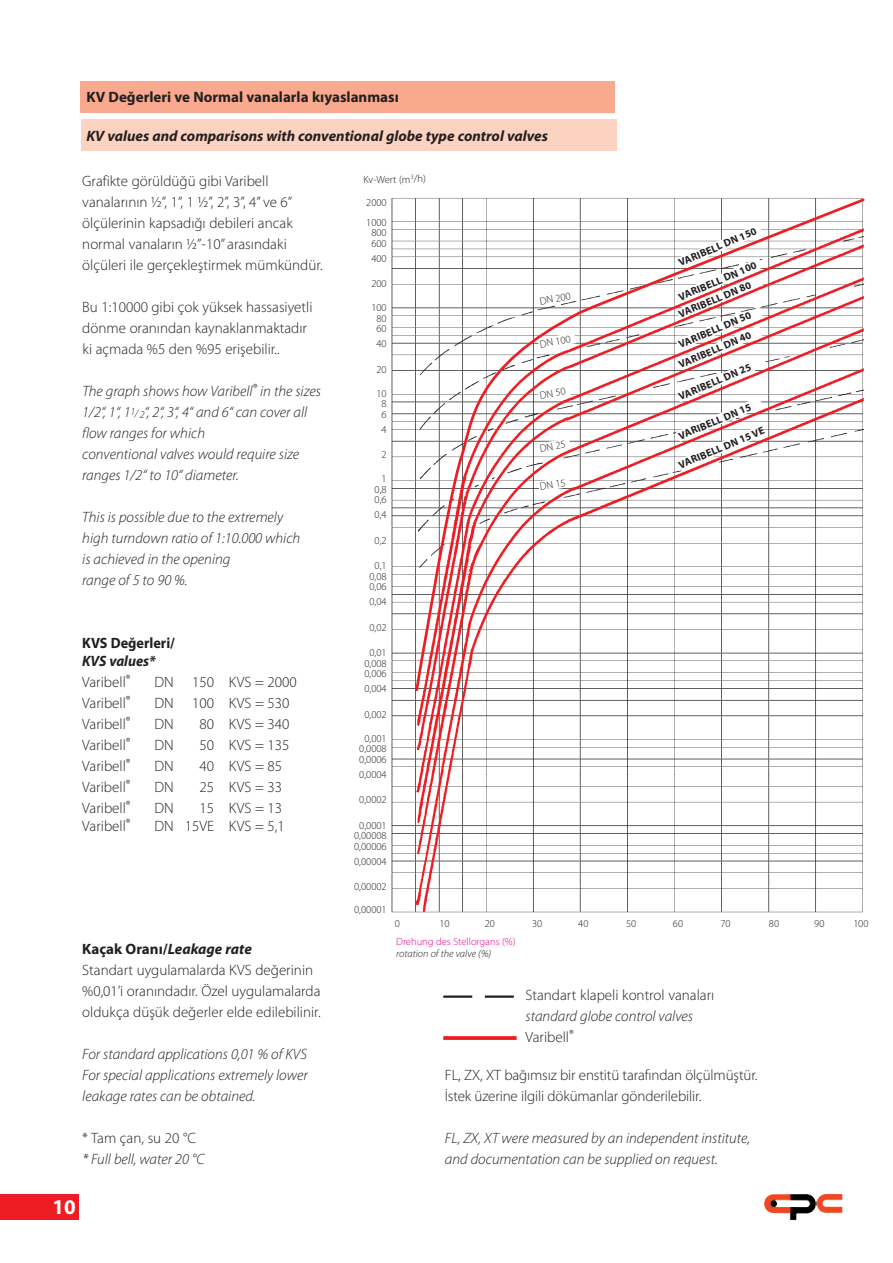
<style>
.page{position:relative;width:893px;height:1263px;background:#fff}
.page>*{position:absolute;margin:0;border:0;box-sizing:border-box;transform-origin:0 0}
.t1{font:700 21px "Myriad Pro";color:#fff}
.t2{font:300 15px/21px "Myriad Pro";color:#231f20}
.t3{font:italic 300 15px/21px "Myriad Pro";color:#231f20}
.t4{font:italic 700 15px "Myriad Pro";color:#231f20}
.t5{font:700 15px "Myriad Pro";color:#231f20}
.t6{font:italic 700 15px/21px "Myriad Pro";color:#231f20;scale:.95 1}
.t7{font:700 15px "Myriad Pro";color:#231f20;scale:.95 1}
.t8{font:300 10.5px/10.5px "Myriad Pro";color:#231f20;text-align:center}
.t9{font:700 10.5px "Myriad Pro";color:#231f20}
.t10{font:300 10.5px "Myriad Pro";color:#ed028c}
.t11{font:italic 300 10.5px "Myriad Pro";color:#231f20}
.s1{font-size:10.5px}
.s2{font-weight:300;font-style:normal}
.s3{font-weight:700}
.s4{font-weight:700;font-style:italic}
.s5{font-style:normal}
</style>
<div class="page">
<div style="left:81px;top:81px;width:534px;height:31px;background:#f8a98e"></div>
<div style="left:81px;top:119px;width:536px;height:32px;background:#fcd2c0"></div>
<div style="left:0;top:1194px;width:79px;height:25px;background:#ee1d23"></div>
<svg style="left:443px;top:1036px;width:74px;height:4px"></svg>
<svg style="left:443px;top:995px;width:71px;height:3px"></svg>
<img style="left:764px;top:1194px;width:78px;height:26px">
<img style="left:391px;top:198px;width:472px;height:715px">
<svg style="left:414px;top:198px;width:451px;height:494px"></svg>
<svg style="left:676px;top:224px;width:87px;height:247px"></svg>
<p class="t5" style="left:87px;top:87px;width:314px">KV Değerleri ve Normal vanalarla kıyaslanması</p>
<p class="t4" style="left:87px;top:126px;width:463px">KV values and comparisons with conventional globe type control valves</p>
<p class="t2" style="left:82px;top:170px;width:242px">Grafikte görüldüğü gibi Varibell vanalarının ½”, 1”, 1 ½”, 2”, 3”, 4” ve 6” ölçülerinin kapsadığı debileri ancak normal vanaların ½”-10” arasındaki ölçüleri ile gerçekleştirmek mümkündür.</p>
<p class="t2" style="left:82px;top:296px;width:232px">Bu 1:10000 gibi çok yüksek hassasiyetli dönme oranından kaynaklanmaktadır ki açmada %5 den %95 erişebilir..</p>
<p class="t3" style="left:82px;top:380px;width:240px">The graph shows how Varibell<sup>®</sup> in the sizes 1/2“, 1“, 1<span class="s1">1/ </span><sub>2</sub>“, 2“, 3“, 4“ and 6“ can cover all flow ranges for which<br>conventional valves would require size ranges 1/2“ to 10“ diameter.</p>
<p class="t3" style="left:82px;top:506px;width:220px">This is possible due to the extremely high turndown ratio of 1:10.000 which is achieved in the opening<br>range of 5 to 90 %.</p>
<p class="t7" style="left:82px;top:633px;width:99px">KVS Değerleri/</p>
<p class="t6" style="left:82px;top:649px;width:79px">KVS values*<br><span class="s2">Varibell</span><sup>®</sup></p>
<p class="t2" style="left:155px;top:671px;width:144px">DN 150 KVS = 2000</p>
<p class="t2" style="left:82px;top:692px;width:50px">Varibell<sup>®</sup></p>
<p class="t2" style="left:155px;top:692px;width:136px">DN 100 KVS = 530</p>
<p class="t2" style="left:82px;top:713px;width:50px">Varibell<sup>®</sup></p>
<p class="t2" style="left:155px;top:713px;width:21px">DN</p>
<p class="t2" style="left:199px;top:713px;width:92px">80 KVS = 340</p>
<p class="t2" style="left:82px;top:734px;width:50px">Varibell<sup>®</sup></p>
<p class="t2" style="left:155px;top:734px;width:21px">DN</p>
<p class="t2" style="left:199px;top:734px;width:92px">50 KVS = 135</p>
<p class="t2" style="left:82px;top:755px;width:50px">Varibell<sup>®</sup></p>
<p class="t2" style="left:155px;top:755px;width:21px">DN</p>
<p class="t2" style="left:199px;top:755px;width:84px">40 KVS = 85</p>
<p class="t2" style="left:82px;top:776px;width:50px">Varibell<sup>®</sup></p>
<p class="t2" style="left:155px;top:776px;width:21px">DN</p>
<p class="t2" style="left:199px;top:776px;width:84px">25 KVS = 33</p>
<p class="t2" style="left:82px;top:797px;width:50px">Varibell<sup>®</sup></p>
<p class="t2" style="left:155px;top:797px;width:21px">DN</p>
<p class="t2" style="left:199px;top:797px;width:84px">15 KVS = 13</p>
<p class="t2" style="left:82px;top:815px;width:50px">Varibell<sup>®</sup></p>
<p class="t2" style="left:155px;top:815px;width:132px">DN 15VE KVS = 5,1</p>
<p class="t8" style="left:363px;top:174px;width:64px">Kv-Wert (m<sup>3</sup>/h)</p>
<p class="t8" style="left:366px;top:193px;width:22px;line-height:19.5px;text-align:left">2000<br>1000</p>
<p class="t8" style="left:371px;top:227px;width:17px;text-align:left">800<br>600</p>
<p class="t8" style="left:371px;top:253px;width:17px">400</p>
<p class="t8" style="left:371px;top:278px;width:17px">200</p>
<p class="t8" style="left:371px;top:302px;width:17px">100<br>80<br>60</p>
<p class="t8" style="left:376px;top:338px;width:12px">40</p>
<p class="t8" style="left:376px;top:364px;width:12px">20</p>
<p class="t8" style="left:376px;top:388px;width:12px">10<br>8<br>6</p>
<p class="t8" style="left:382px;top:424px;width:7px">4</p>
<p class="t8" style="left:382px;top:449px;width:7px">2</p>
<p class="t8" style="left:375px;top:473px;width:14px;text-align:justify;text-indent:7px">1<br>0,8<br>0,6</p>
<p class="t8" style="left:375px;top:509px;width:14px">0,4</p>
<p class="t8" style="left:375px;top:535px;width:14px">0,2</p>
<p class="t8" style="left:369px;top:560px;width:19px">0,1<br>0,08<br>0,06</p>
<p class="t8" style="left:369px;top:596px;width:19px">0,04</p>
<p class="t8" style="left:369px;top:622px;width:19px">0,02</p>
<p class="t8" style="left:364px;top:647px;width:24px">0,01<br>0,008<br>0,006</p>
<p class="t8" style="left:364px;top:683px;width:24px">0,004</p>
<p class="t8" style="left:364px;top:709px;width:24px">0,002</p>
<p class="t8" style="left:359px;top:733px;width:29px">0,001<br>0,0008<br>0,0006</p>
<p class="t8" style="left:359px;top:769px;width:29px">0,0004</p>
<p class="t8" style="left:359px;top:794px;width:29px">0,0002</p>
<p class="t8" style="left:354px;top:820px;width:34px">0,0001<br>0,00008<br>0,00006</p>
<p class="t8" style="left:354px;top:856px;width:34px">0,00004</p>
<p class="t8" style="left:354px;top:875px;width:34px;line-height:22.5px;text-align:left">0,00002<br>0,00001</p>
<p class="t8" style="left:539px;top:296px;width:33px;rotate:-10deg">DN 200</p>
<p class="t8" style="left:539px;top:339px;width:33px;rotate:-10deg">DN 100</p>
<p class="t8" style="left:539px;top:390px;width:28px;rotate:-10deg">DN 50</p>
<p class="t8" style="left:539px;top:443px;width:28px;rotate:-10deg">DN 25</p>
<p class="t8" style="left:539px;top:481px;width:28px;rotate:-10deg">DN 15</p>
<p class="t9" style="left:721px;top:238px;width:36px;rotate:-23deg">DN 150</p>
<p class="t9" style="left:676px;top:257px;width:14px;rotate:-23deg">Varibell</p>
<p class="t9" style="left:721px;top:272px;width:36px;rotate:-23deg">DN 100</p>
<p class="t9" style="left:676px;top:291px;width:14px;rotate:-23deg">Varibell</p>
<p class="t9" style="left:721px;top:289px;width:30px;rotate:-23deg">DN 80</p>
<p class="t9" style="left:676px;top:308px;width:14px;rotate:-23deg">Varibell</p>
<p class="t9" style="left:721px;top:319px;width:30px;rotate:-23deg">DN 50</p>
<p class="t9" style="left:676px;top:339px;width:14px;rotate:-23deg">Varibell</p>
<p class="t9" style="left:721px;top:339px;width:30px;rotate:-23deg">DN 40</p>
<p class="t9" style="left:676px;top:359px;width:14px;rotate:-23deg">Varibell</p>
<p class="t9" style="left:721px;top:371px;width:30px;rotate:-23deg">DN 25</p>
<p class="t9" style="left:676px;top:391px;width:14px;rotate:-23deg">Varibell</p>
<p class="t9" style="left:721px;top:411px;width:30px;rotate:-23deg">DN 15</p>
<p class="t9" style="left:676px;top:430px;width:14px;rotate:-23deg">Varibell</p>
<p class="t9" style="left:721px;top:440px;width:45px;rotate:-23deg">DN 15 VE</p>
<p class="t9" style="left:676px;top:459px;width:14px;rotate:-23deg">Varibell</p>
<p class="t2" style="left:82px;top:938px;width:240px"><span class="s3">Kaçak Oranı/</span><span class="s4">Leakage rate<br></span>Standart uygulamalarda KVS değerinin %0,01’i oranındadır. Özel uygulamalarda oldukça düşük değerler elde edilebilinir.</p>
<p class="t3" style="left:82px;top:1043px;width:227px;text-align:justify">For standard applications 0,01 % of KVS For special applications extremely lower leakage rates can be obtained.</p>
<p class="t2" style="left:82px;top:1127px;width:115px">* Tam çan, su 20 °C</p>
<p class="t3" style="left:82px;top:1148px;width:124px">* Full bell, water 20 °C</p>
<h1 class="t1" style="left:53px;top:1193px;width:25px">10</h1>
<p class="t8" style="left:395px;top:918px;width:7px">0</p>
<p class="t8" style="left:439px;top:918px;width:12px">10</p>
<p class="t8" style="left:485px;top:918px;width:12px">20</p>
<p class="t8" style="left:532px;top:918px;width:12px">30</p>
<p class="t8" style="left:578px;top:918px;width:12px">40</p>
<p class="t8" style="left:626px;top:918px;width:12px">50</p>
<p class="t8" style="left:673px;top:918px;width:12px">60</p>
<p class="t8" style="left:720px;top:918px;width:12px">70</p>
<p class="t8" style="left:769px;top:918px;width:12px">80</p>
<p class="t8" style="left:814px;top:918px;width:12px">90</p>
<p class="t8" style="left:854px;top:918px;width:16px">100</p>
<p class="t10" style="left:396px;top:935px;width:121px">Drehung des Stellorgans (%)</p>
<p class="t11" style="left:396px;top:947px;width:97px">rotation of the valve (%)</p>
<p class="t2" style="left:525px;top:984px;width:190px">Standart klapeli kontrol vanaları</p>
<p class="t3" style="left:525px;top:1005px;width:169px">standard globe control valves<br><span class="s5">Varibell</span><sup>®</sup></p>
<p class="t2" style="left:445px;top:1064px;width:314px">FL, ZX, XT bağımsız bir enstitü tarafından ölçülmüştür.<br>İstek üzerine ilgili dökümanlar gönderilebilir.</p>
<p class="t3" style="left:445px;top:1127px;width:307px">FL, ZX, XT were measured by an independent institute, and documentation can be supplied on request.</p>
</div>
